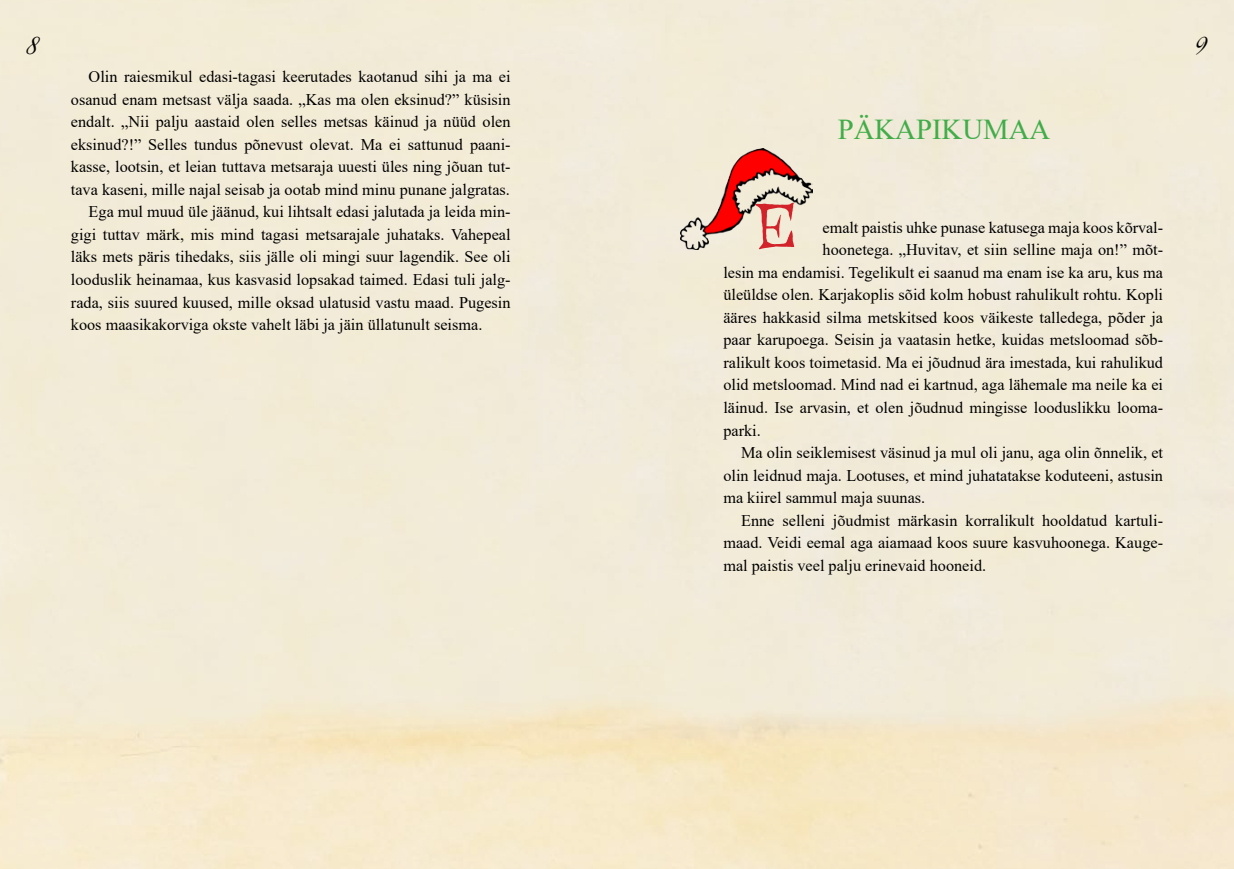
<style>
.page{position:relative;width:1234px;height:869px;background:#fff}
.page>*{position:absolute;margin:0;border:0;box-sizing:border-box;transform-origin:0 0}
.t1{font:60px "Griffy";color:#d2232a}
.t2{font:30px "Great Vibes";color:#000}
.t3{font:28.75px "Times New Roman";color:#41ad49}
.t4{font:16.25px "Times New Roman";color:#000}
</style>
<div class="page">
<img style="left:0;top:0;width:1233px;height:868px">
<img style="left:680px;top:149px;width:131px;height:100px">
<h2 class="t2" style="left:26px;top:29px;width:14px">8</h2>
<h2 class="t2" style="left:1194px;top:29px;width:15px">9</h2>
<p class="t4" style="left:89px;top:65px;width:423px">Olin raiesmikul edasi-tagasi keerutades kaotanud sihi ja ma ei</p>
<p class="t4" style="left:71px;top:88px;width:441px">osanud enam metsast välja saada. „Kas ma olen eksinud?” küsisin</p>
<p class="t4" style="left:71px;top:110px;width:441px">endalt. „Nii palju aastaid olen selles metsas käinud ja nüüd olen</p>
<p class="t4" style="left:71px;top:133px;width:441px">eksinud?!” Selles tundus põnevust olevat. Ma ei sattunud paani-</p>
<p class="t4" style="left:71px;top:155px;width:441px">kasse, lootsin, et leian tuttava metsaraja uuesti üles ning jõuan tut-</p>
<p class="t4" style="left:71px;top:178px;width:440px">tava kaseni, mille najal seisab ja ootab mind minu punane jalgratas.</p>
<p class="t4" style="left:89px;top:200px;width:423px">Ega mul muud üle jäänud, kui lihtsalt edasi jalutada ja leida min-</p>
<p class="t4" style="left:71px;top:223px;width:441px">gigi tuttav märk, mis mind tagasi metsarajale juhataks. Vahepeal</p>
<p class="t4" style="left:71px;top:245px;width:441px">läks mets päris tihedaks, siis jälle oli mingi suur lagendik. See oli</p>
<p class="t4" style="left:71px;top:268px;width:441px">looduslik heinamaa, kus kasvasid lopsakad taimed. Edasi tuli jalg-</p>
<p class="t4" style="left:71px;top:290px;width:441px">rada, siis suured kuused, mille oksad ulatusid vastu maad. Pugesin</p>
<p class="t4" style="left:71px;top:313px;width:413px">koos maasikakorviga okste vahelt läbi ja jäin üllatunult seisma.</p>
<h3 class="t3" style="left:837px;top:109px;width:214px">PÄKAPIKUMAA</h3>
<h1 class="t1" style="left:757px;top:190px;width:40px">E</h1>
<p class="t4" style="left:822px;top:216px;width:342px">emalt paistis uhke punase katusega maja koos kõrval-</p>
<p class="t4" style="left:822px;top:238px;width:342px">hoonetega. „Huvitav, et siin selline maja on!” mõt-</p>
<p class="t4" style="left:723px;top:261px;width:441px">lesin ma endamisi. Tegelikult ei saanud ma enam ise ka aru, kus ma</p>
<p class="t4" style="left:723px;top:283px;width:441px">üleüldse olen. Karjakoplis sõid kolm hobust rahulikult rohtu. Kopli</p>
<p class="t4" style="left:723px;top:306px;width:441px">ääres hakkasid silma metskitsed koos väikeste talledega, põder ja</p>
<p class="t4" style="left:723px;top:328px;width:441px">paar karupoega. Seisin ja vaatasin hetke, kuidas metsloomad sõb-</p>
<p class="t4" style="left:723px;top:351px;width:441px">ralikult koos toimetasid. Ma ei jõudnud ära imestada, kui rahulikud</p>
<p class="t4" style="left:723px;top:373px;width:441px">olid metsloomad. Mind nad ei kartnud, aga lähemale ma neile ka ei</p>
<p class="t4" style="left:723px;top:396px;width:441px">läinud. Ise arvasin, et olen jõudnud mingisse looduslikku looma-</p>
<p class="t4" style="left:723px;top:418px;width:39px">parki.</p>
<p class="t4" style="left:741px;top:441px;width:423px">Ma olin seiklemisest väsinud ja mul oli janu, aga olin õnnelik, et</p>
<p class="t4" style="left:723px;top:463px;width:441px">olin leidnud maja. Lootuses, et mind juhatatakse koduteeni, astusin</p>
<p class="t4" style="left:723px;top:486px;width:203px">ma kiirel sammul maja suunas.</p>
<p class="t4" style="left:741px;top:508px;width:423px">Enne selleni jõudmist märkasin korralikult hooldatud kartuli-</p>
<p class="t4" style="left:723px;top:531px;width:441px">maad. Veidi eemal aga aiamaad koos suure kasvuhoonega. Kauge-</p>
<p class="t4" style="left:723px;top:553px;width:264px">mal paistis veel palju erinevaid hooneid.</p>
</div>
